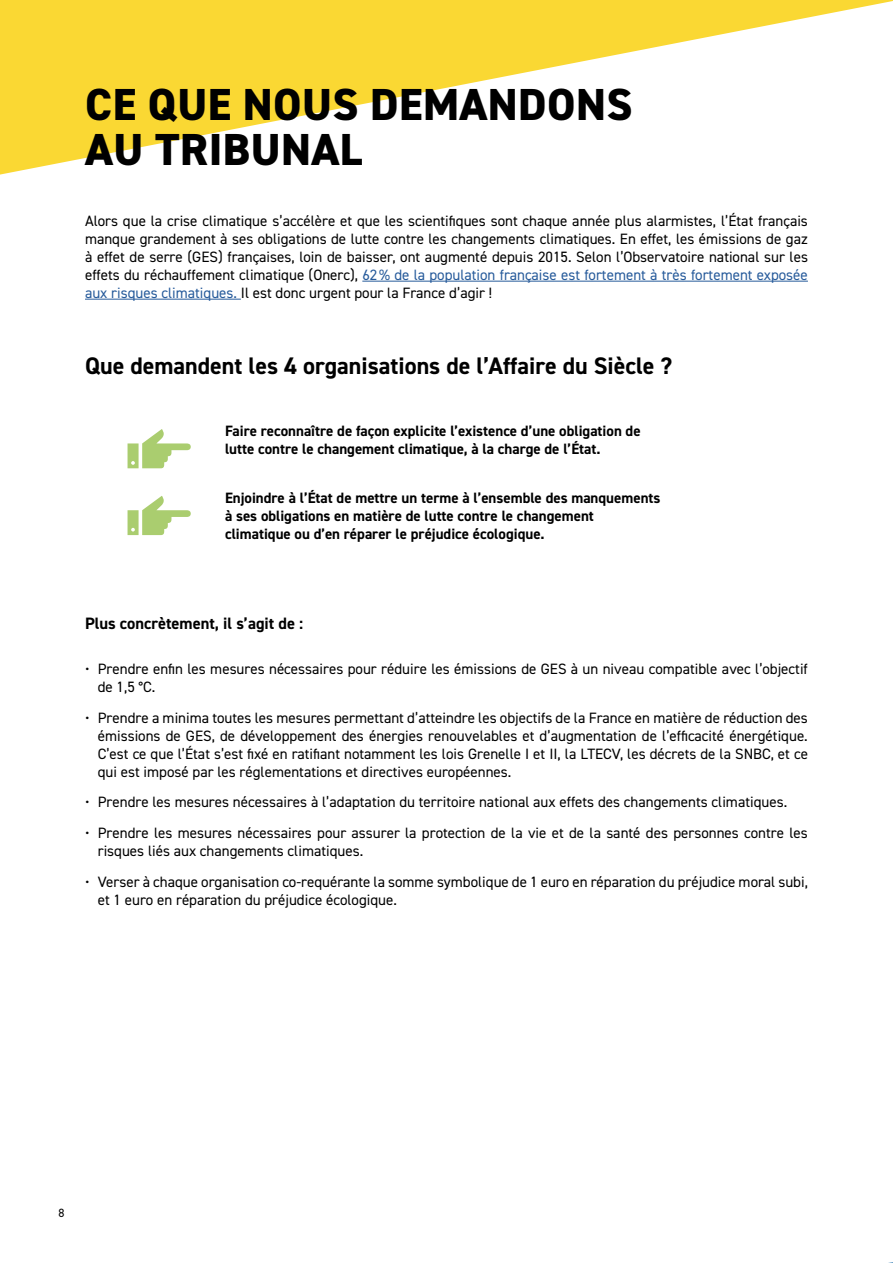
<style>
.page{position:relative;width:893px;height:1263px;background:#fff}
.page>*{position:absolute;margin:0;border:0;box-sizing:border-box;transform-origin:0 0}
.ETAPES{font:67.2px "DIN2014";color:#aacd6f}
.ETAPES-2{font:700 67.2px "DIN2014";color:#aacd6f}
.chapitre{font:800 45px/45px "DIN2014";letter-spacing:.01em;color:#000}
.Titre{font:700 24px "DIN2014";color:#000}
.inter{font:700 16.5px "DIN2014";color:#000}
.texte{font:15px/18px "DIN2014";color:#000}
.ETAPES-3{font:700 15px/18px "DIN2014";color:#000}
.texte-2{font:12px "DIN2014";color:#000}
.s1{color:#275b9b}
</style>
<div class="page">
<svg style="left:0;top:0;width:893px;height:175px"></svg>
<hr style="left:362px;top:281px;width:446px;height:1px;background:#275b9b">
<hr style="left:85px;top:299px;width:156px;height:1px;background:#275b9b">
<p class="chapitre" style="left:85px;top:82px;width:549px">CE QUE NOUS DEMANDONS<br>AU TRIBUNAL</p>
<p class="texte" style="left:85px;top:211px;width:724px;text-align:justify">Alors que la crise climatique s’accélère et que les scientifiques sont chaque année plus alarmistes, l’État français manque grandement à ses obligations de lutte contre les changements climatiques. En effet, les émissions de gaz à effet de serre (GES) françaises, loin de baisser, ont augmenté depuis 2015. Selon l’Observatoire national sur les effets du réchauffement climatique (Onerc), <span class="s1">62% de la population française est fortement à très fortement exposée aux risques climatiques.</span> Il est donc urgent pour la France d’agir !</p>
<p class="Titre" style="left:85px;top:350px;width:589px">Que demandent les 4 organisations de l’Affaire du Siècle ?</p>
<p class="ETAPES" style="left:123px;top:407px;width:73px">☞</p>
<p class="ETAPES-3" style="left:225px;top:421px;width:417px">Faire reconnaître de façon explicite l’existence d’une obligation de lutte contre le changement climatique, à la charge de l’État.</p>
<p class="ETAPES-2" style="left:123px;top:471px;width:73px">☞</p>
<p class="ETAPES-3" style="left:225px;top:488px;width:437px">Enjoindre à l’État de mettre un terme à l’ensemble des manquements à ses obligations en matière de lutte contre le changement climatique ou d’en réparer le préjudice écologique.</p>
<p class="inter" style="left:85px;top:613px;width:220px">Plus concrètement, il s’agit de :</p>
<p class="texte" style="left:98px;top:659px;width:712px;text-indent:-13px">• Prendre enfin les mesures nécessaires pour réduire les émissions de GES à un niveau compatible avec l’objectif de 1,5 °C.</p>
<p class="texte" style="left:98px;top:708px;width:712px;text-align:justify;text-indent:-13px">• Prendre a minima toutes les mesures permettant d’atteindre les objectifs de la France en matière de réduction des émissions de GES, de développement des énergies renouvelables et d’augmentation de l’efficacité énergétique.<br>C’est ce que l’État s’est fixé en ratifiant notamment les lois Grenelle I et II, la LTECV, les décrets de la SNBC, et ce qui est imposé par les réglementations et directives européennes.</p>
<p class="texte" style="left:85px;top:793px;width:704px">• Prendre les mesures nécessaires à l’adaptation du territoire national aux effets des changements climatiques.</p>
<p class="texte" style="left:98px;top:824px;width:712px;text-indent:-13px">• Prendre les mesures nécessaires pour assurer la protection de la vie et de la santé des personnes contre les risques liés aux changements climatiques.</p>
<p class="texte" style="left:98px;top:872px;width:712px;text-indent:-13px">• Verser à chaque organisation co-requérante la somme symbolique de 1 euro en réparation du préjudice moral subi, et 1 euro en réparation du préjudice écologique.</p>
<p class="texte-2" style="left:59px;top:1205px;width:7px">8</p>
</div>
